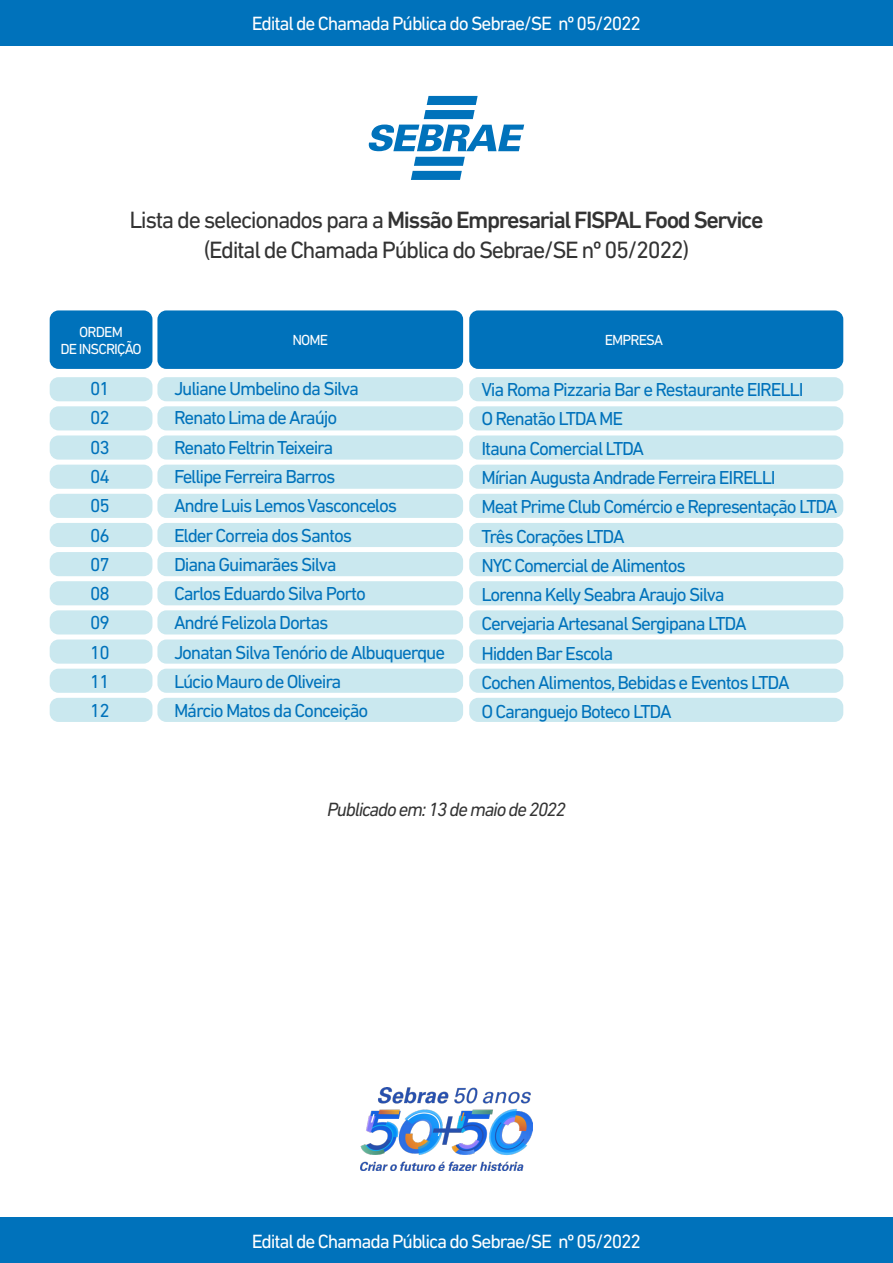
<style>
.page{position:relative;width:893px;height:1263px;background:#fff}
.page>*{position:absolute;margin:0;border:0;box-sizing:border-box;transform-origin:0 0}
.t1{font:24px/30px "DIN Next LT Pro";letter-spacing:-.06em;color:#333;text-align:center}
.t2{font:19.5px "DIN Next LT Pro";letter-spacing:-.06em;color:#fff}
.t3{font:italic 19.5px "DIN Next LT Pro";letter-spacing:-.06em;color:#333}
.t4{font:19.05px/29.2px "DIN Next LT Pro";letter-spacing:-.06em;color:#0072bb}
.t5{font:14.85px/16.5px "DIN Next LT Pro";letter-spacing:-.06em;color:#fff;text-align:center}
.s1{font-weight:500}
</style>
<div class="page">
<svg style="left:369px;top:96px;width:155px;height:84px"></svg>
<div style="left:0;top:0;width:893px;height:45px;background:#0072bb"></div>
<img style="left:360px;top:1088px;width:173px;height:82px">
<div style="left:0;top:1218px;width:893px;height:45px;background:#0072bb"></div>
<div style="left:469px;top:698px;width:374px;height:24px;background:#cae8ef;border-radius:9px"></div>
<div style="left:469px;top:669px;width:374px;height:24px;background:#cae8ef;border-radius:9px"></div>
<div style="left:469px;top:639px;width:374px;height:25px;background:#cae8ef;border-radius:9px"></div>
<div style="left:469px;top:610px;width:374px;height:24px;background:#cae8ef;border-radius:9px"></div>
<div style="left:469px;top:581px;width:374px;height:24px;background:#cae8ef;border-radius:9px"></div>
<div style="left:469px;top:552px;width:374px;height:24px;background:#cae8ef;border-radius:9px"></div>
<div style="left:469px;top:523px;width:374px;height:24px;background:#cae8ef;border-radius:9px"></div>
<div style="left:157px;top:698px;width:306px;height:24px;background:#cae8ef;border-radius:9px"></div>
<div style="left:157px;top:669px;width:306px;height:24px;background:#cae8ef;border-radius:9px"></div>
<div style="left:157px;top:639px;width:306px;height:25px;background:#cae8ef;border-radius:9px"></div>
<div style="left:157px;top:610px;width:306px;height:24px;background:#cae8ef;border-radius:9px"></div>
<div style="left:157px;top:581px;width:306px;height:24px;background:#cae8ef;border-radius:9px"></div>
<div style="left:157px;top:552px;width:306px;height:24px;background:#cae8ef;border-radius:9px"></div>
<div style="left:157px;top:523px;width:306px;height:24px;background:#cae8ef;border-radius:9px"></div>
<div style="left:50px;top:698px;width:102px;height:24px;background:#cae8ef;border-radius:9px"></div>
<div style="left:50px;top:669px;width:102px;height:24px;background:#cae8ef;border-radius:9px"></div>
<div style="left:50px;top:639px;width:102px;height:25px;background:#cae8ef;border-radius:9px"></div>
<div style="left:50px;top:610px;width:102px;height:24px;background:#cae8ef;border-radius:9px"></div>
<div style="left:50px;top:581px;width:102px;height:24px;background:#cae8ef;border-radius:9px"></div>
<div style="left:50px;top:552px;width:102px;height:24px;background:#cae8ef;border-radius:9px"></div>
<div style="left:50px;top:523px;width:102px;height:24px;background:#cae8ef;border-radius:9px"></div>
<div style="left:50px;top:494px;width:102px;height:24px;background:#cae8ef;border-radius:9px"></div>
<div style="left:157px;top:494px;width:306px;height:24px;background:#cae8ef;border-radius:9px"></div>
<div style="left:50px;top:465px;width:102px;height:24px;background:#cae8ef;border-radius:9px"></div>
<div style="left:157px;top:465px;width:306px;height:24px;background:#cae8ef;border-radius:9px"></div>
<div style="left:50px;top:435px;width:102px;height:25px;background:#cae8ef;border-radius:9px"></div>
<div style="left:157px;top:435px;width:306px;height:25px;background:#cae8ef;border-radius:9px"></div>
<div style="left:50px;top:406px;width:102px;height:24px;background:#cae8ef;border-radius:9px"></div>
<div style="left:157px;top:406px;width:306px;height:24px;background:#cae8ef;border-radius:9px"></div>
<div style="left:157px;top:310px;width:306px;height:59px;background:#0072bb;border-radius:9px"></div>
<div style="left:50px;top:310px;width:102px;height:59px;background:#0072bb;border-radius:9px"></div>
<div style="left:50px;top:377px;width:102px;height:24px;background:#cae8ef;border-radius:9px"></div>
<div style="left:157px;top:377px;width:306px;height:24px;background:#cae8ef;border-radius:9px"></div>
<div style="left:469px;top:494px;width:374px;height:24px;background:#cae8ef;border-radius:9px"></div>
<div style="left:469px;top:465px;width:374px;height:24px;background:#cae8ef;border-radius:9px"></div>
<div style="left:469px;top:435px;width:374px;height:25px;background:#cae8ef;border-radius:9px"></div>
<div style="left:469px;top:406px;width:374px;height:24px;background:#cae8ef;border-radius:9px"></div>
<div style="left:469px;top:310px;width:374px;height:59px;background:#0072bb;border-radius:9px"></div>
<div style="left:469px;top:377px;width:374px;height:24px;background:#cae8ef;border-radius:9px"></div>
<p class="t2" style="left:252px;top:12px;width:391px">Edital de Chamada Pública do Sebrae/SE nº 05/2022</p>
<p class="t1" style="left:129px;top:205px;width:636px">Lista de selecionados para a <span class="s1">Missão Empresarial FISPAL Food Service </span>(Edital de Chamada Pública do Sebrae/SE nº 05/2022)</p>
<p class="t5" style="left:60px;top:324px;width:83px">ORDEM<br>DE INSCRIÇÃO</p>
<p class="t5" style="left:292px;top:332px;width:37px">NOME</p>
<p class="t5" style="left:605px;top:332px;width:60px">EMPRESA</p>
<p class="t4" style="left:90px;top:374px;width:21px;text-align:justify">01<br>02<br>03<br>04<br>05<br>06<br>07<br>08<br>09<br>10<br>11<br>12</p>
<p class="t4" style="left:481px;top:375px;width:358px">Via Roma Pizzaria Bar e Restaurante EIRELLI<br>O Renatão LTDA ME<br>Itauna Comercial LTDA<br>Mírian Augusta Andrade Ferreira EIRELLI<br>Meat Prime Club Comércio e Representação LTDA<br>Três Corações LTDA<br>NYC Comercial de Alimentos<br>Lorenna Kelly Seabra Araujo Silva<br>Cervejaria Artesanal Sergipana LTDA<br>Hidden Bar Escola<br>Cochen Alimentos, Bebidas e Eventos LTDA<br>O Caranguejo Boteco LTDA</p>
<p class="t4" style="left:174px;top:374px;width:273px">Juliane Umbelino da Silva<br>Renato Lima de Araújo<br>Renato Feltrin Teixeira<br>Fellipe Ferreira Barros<br>Andre Luis Lemos Vasconcelos<br>Elder Correia dos Santos<br>Diana Guimarães Silva<br>Carlos Eduardo Silva Porto<br>André Felizola Dortas<br>Jonatan Silva Tenório de Albuquerque<br>Lúcio Mauro de Oliveira<br>Márcio Matos da Conceição</p>
<p class="t3" style="left:327px;top:798px;width:240px">Publicado em: 13 de maio de 2022</p>
<p class="t2" style="left:252px;top:1230px;width:391px">Edital de Chamada Pública do Sebrae/SE nº 05/2022</p>
</div>
